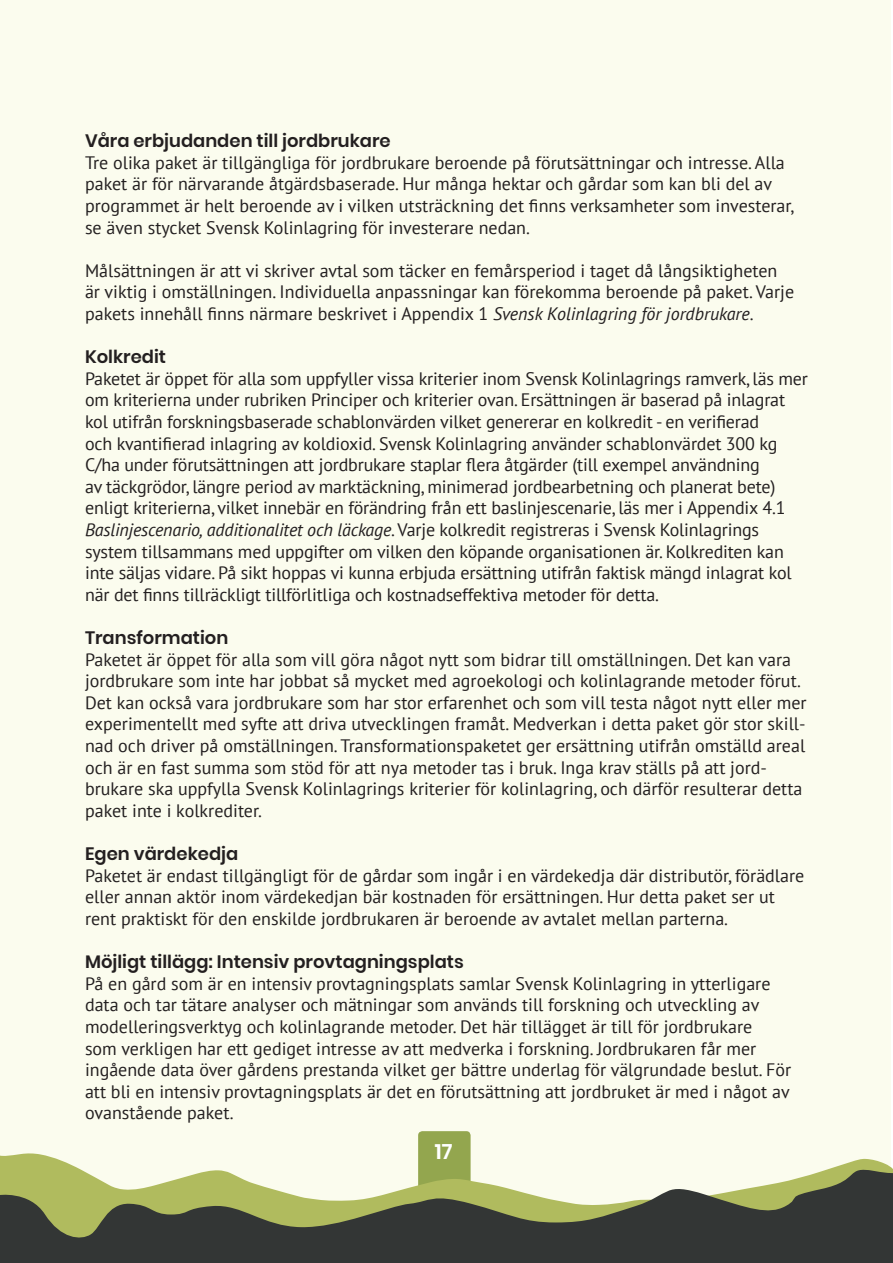
<style>
.page{position:relative;width:893px;height:1263px;background:#fff}
.page>*{position:absolute;margin:0;border:0;box-sizing:border-box;transform-origin:0 0}
.t1{font:600 21px "Poppins";color:#fff}
.t2{font:18px/21.6px "PT Sans";color:#231f20}
.t3{font:600 18px "Poppins";color:#231f20}
.s1{font-style:italic}
</style>
<div class="page">
<div style="left:0;top:0;width:891px;height:1261px;background:#fbfcee"></div>
<div style="left:418px;top:1131px;width:53px;height:132px;background:#93a64e;border-radius:4px"></div>
<svg style="left:0;top:1153px;width:893px;height:17px"></svg>
<svg style="left:0;top:1170px;width:893px;height:93px;fill:#333635"></svg>
<p class="t3" style="left:85px;top:130px;width:307px">Våra erbjudanden till jordbrukare</p>
<p class="t2" style="left:85px;top:151px;width:711px">Tre olika paket är tillgängliga för jordbrukare beroende på förutsättningar och intresse. Alla paket är för närvarande åtgärdsbaserade. Hur många hektar och gårdar som kan bli del av programmet är helt beroende av i vilken utsträckning det finns verksamheter som investerar, se även stycket Svensk Kolinlagring för investerare nedan.</p>
<p class="t2" style="left:85px;top:259px;width:711px">Målsättningen är att vi skriver avtal som täcker en femårsperiod i taget då långsiktigheten är viktig i omställningen. Individuella anpassningar kan förekomma beroende på paket. Varje pakets innehåll finns närmare beskrivet i Appendix 1 <span class="s1">Svensk Kolinlagring för jordbrukare</span>.</p>
<p class="t3" style="left:85px;top:346px;width:83px">Kolkredit</p>
<p class="t2" style="left:85px;top:367px;width:724px">Paketet är öppet för alla som uppfyller vissa kriterier inom Svensk Kolinlagrings ramverk, läs mer om kriterierna under rubriken Principer och kriterier ovan. Ersättningen är baserad på inlagrat kol utifrån forskningsbaserade schablonvärden vilket genererar en kolkredit - en verifierad<br>och kvantifierad inlagring av koldioxid. Svensk Kolinlagring använder schablonvärdet 300 kg C/ha under förutsättningen att jordbrukare staplar flera åtgärder (till exempel användning<br>av täckgrödor, längre period av marktäckning, minimerad jordbearbetning och planerat bete) enligt kriterierna, vilket innebär en förändring från ett baslinjescenarie, läs mer i Appendix 4.1<br><span class="s1">Baslinjescenario, additionalitet och läckage</span>. Varje kolkredit registreras i Svensk Kolinlagrings system tillsammans med uppgifter om vilken den köpande organisationen är. Kolkrediten kan inte säljas vidare. På sikt hoppas vi kunna erbjuda ersättning utifrån faktisk mängd inlagrat kol när det finns tillräckligt tillförlitliga och kostnadseffektiva metoder för detta.</p>
<p class="t3" style="left:85px;top:627px;width:145px">Transformation</p>
<p class="t2" style="left:85px;top:648px;width:723px">Paketet är öppet för alla som vill göra något nytt som bidrar till omställningen. Det kan vara jordbrukare som inte har jobbat så mycket med agroekologi och kolinlagrande metoder förut.<br>Det kan också vara jordbrukare som har stor erfarenhet och som vill testa något nytt eller mer experimentellt med syfte att driva utvecklingen framåt. Medverkan i detta paket gör stor skill&shy;nad och driver på omställningen. Transformationspaketet ger ersättning utifrån omställd areal och är en fast summa som stöd för att nya metoder tas i bruk. Inga krav ställs på att jord&shy;brukare ska uppfylla Svensk Kolinlagrings kriterier för kolinlagring, och därför resulterar detta paket inte i kolkrediter.</p>
<p class="t3" style="left:85px;top:843px;width:155px">Egen värdekedja</p>
<p class="t2" style="left:85px;top:864px;width:721px">Paketet är endast tillgängligt för de gårdar som ingår i en värdekedja där distributör, förädlare eller annan aktör inom värdekedjan bär kostnaden för ersättningen. Hur detta paket ser ut rent praktiskt för den enskilde jordbrukaren är beroende av avtalet mellan parterna.</p>
<p class="t3" style="left:85px;top:951px;width:380px">Möjligt tillägg: Intensiv provtagningsplats</p>
<p class="t2" style="left:85px;top:972px;width:708px">På en gård som är en intensiv provtagningsplats samlar Svensk Kolinlagring in ytterligare data och tar tätare analyser och mätningar som används till forskning och utveckling av modelleringsverktyg och kolinlagrande metoder. Det här tillägget är till för jordbrukare<br>som verkligen har ett gediget intresse av att medverka i forskning. Jordbrukaren får mer ingående data över gårdens prestanda vilket ger bättre underlag för välgrundade beslut. För att bli en intensiv provtagningsplats är det en förutsättning att jordbruket är med i något av ovanstående paket.</p>
<p class="t1" style="left:435px;top:1140px;width:19px">17</p>
</div>
